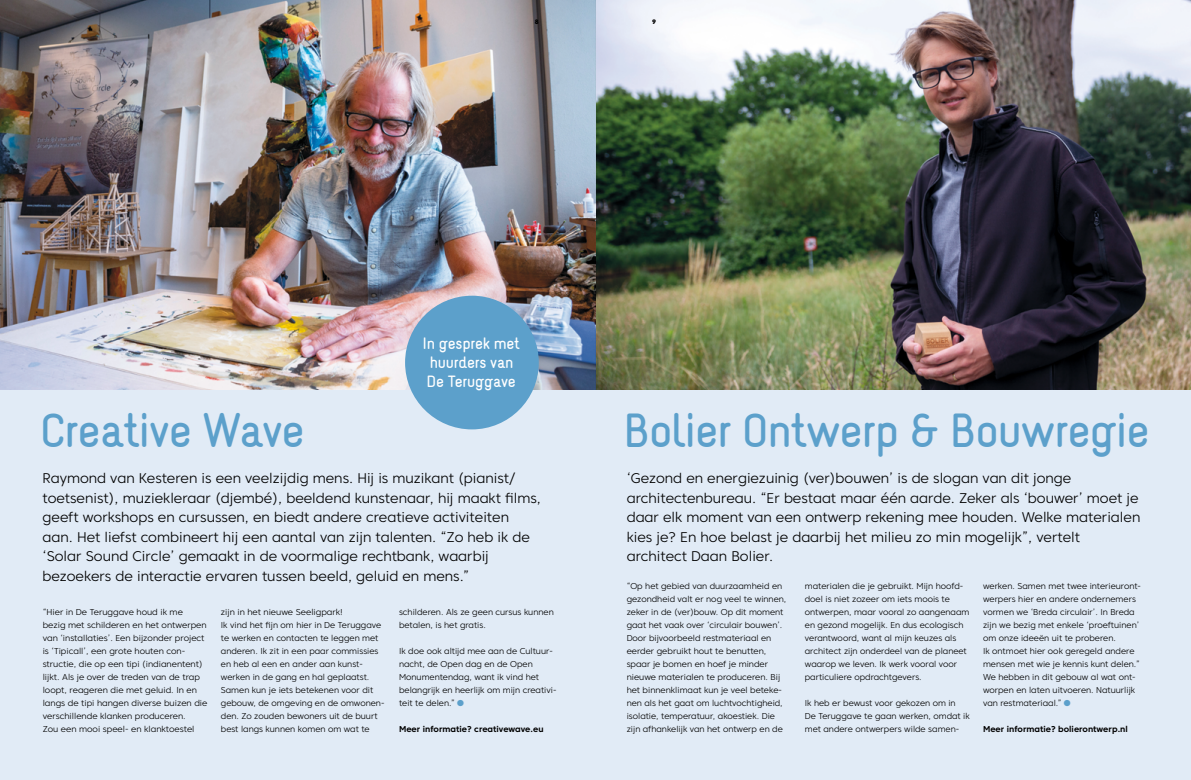
<style>
.page{position:relative;width:1191px;height:780px;background:#fff}
.page>*{position:absolute;margin:0;border:0;box-sizing:border-box;transform-origin:0 0}
.t1{font:42px "Naiv Bold Text";letter-spacing:-.025em;color:#5ca0cb}
.t2{font:300 27px "Core Sans C 35";color:#5ca0cb}
.t3{font:14.3px/19.1px "Naiv Bold Text";letter-spacing:-.015em;color:#fff}
.t4{font:300 14px/19.5px "Core Sans C 35";color:#000}
.t5{font:300 8.5px/13px "Core Sans C 35";color:#000}
.t6{font:700 8.5px "Core Sans C 65";color:#000}
.t7{font:800 6.5px "Core Sans C 85";color:#000}
</style>
<div class="page">
<div style="left:0;top:383px;width:1191px;height:397px;background:#e1ebf6"></div>
<img style="left:595px;top:0;width:596px;height:390px">
<img style="left:0;top:0;width:595px;height:390px">
<div style="left:405px;top:296px;width:134px;height:133px;background:#5ca0cb;border-radius:50%"></div>
<p class="t7" style="left:535px;top:17px;width:5px">8</p>
<p class="t7" style="left:652px;top:17px;width:5px">9</p>
<h1 class="t1" style="left:40px;top:403px;width:266px">Creative Wave</h1>
<h3 class="t3" style="left:422px;top:334px;width:99px">In gesprek met huurders van<br>De Teruggave</h3>
<h1 class="t1" style="left:623px;top:403px;width:528px">Bolier Ontwerp &amp; Bouwregie</h1>
<p class="t4" style="left:43px;top:468px;width:500px">Raymond van Kesteren is een veelzijdig mens. Hij is muzikant (pianist/ toetsenist), muziekleraar (djembé), beeldend kunstenaar, hij maakt films, geeft workshops en cursussen, en biedt andere creatieve activiteiten aan. Het liefst combineert hij een aantal van zijn talenten. “Zo heb ik de ‘Solar Sound Circle’ gemaakt in de voormalige rechtbank, waarbij bezoekers de interactie ervaren tussen beeld, geluid en mens.”</p>
<p class="t5" style="left:43px;top:605px;width:166px">“Hier in De Teruggave houd ik me bezig met schilderen en het ontwerpen van ‘installaties’. Een bijzonder project is ‘Tipicall’, een grote houten con&shy;structie, die op een tipi (indianentent) lijkt. Als je over de treden van de trap loopt, reageren die met geluid. In en langs de tipi hangen diverse buizen die verschillende klanken produceren.<br>Zou een mooi speel- en klanktoestel</p>
<p class="t5" style="left:221px;top:605px;width:165px">zijn in het nieuwe Seeligpark!<br>Ik vind het fijn om hier in De Teruggave te werken en contacten te leggen met anderen. Ik zit in een paar commissies en heb al een en ander aan kunst&shy;werken in de gang en hal geplaatst.<br>Samen kun je iets betekenen voor dit gebouw, de omgeving en de omwonen&shy;den. Zo zouden bewoners uit de buurt best langs kunnen komen om wat te</p>
<p class="t5" style="left:399px;top:605px;width:156px">schilderen. Als ze geen cursus kunnen betalen, is het gratis.</p>
<p class="t5" style="left:399px;top:644px;width:159px">Ik doe ook altijd mee aan de Cultuur&shy;nacht, de Open dag en de Open<br>Monumentendag, want ik vind het belangrijk en heerlijk om mijn creativi&shy;teit te delen.”</p>
<h2 class="t2" style="left:455px;top:685px;width:12px">•</h2>
<p class="t6" style="left:399px;top:723px;width:146px">Meer informatie? creativewave.eu</p>
<p class="t4" style="left:626px;top:468px;width:515px">‘Gezond en energiezuinig (ver)bouwen’ is de slogan van dit jonge architectenbureau. “Er bestaat maar één aarde. Zeker als ‘bouwer’ moet je daar elk moment van een ontwerp rekening mee houden. Welke materialen kies je? En hoe belast je daarbij het milieu zo min mogelijk”, vertelt architect Daan Bolier.</p>
<p class="t5" style="left:626px;top:579px;width:161px">“Op het gebied van duurzaamheid en gezondheid valt er nog veel te winnen, zeker in de (ver)bouw. Op dit moment gaat het vaak over ‘circulair bouwen’.<br>Door bijvoorbeeld restmateriaal en eerder gebruikt hout te benutten, spaar je bomen en hoef je minder nieuwe materialen te produceren. Bij het binnenklimaat kun je veel beteke&shy;nen als het gaat om luchtvochtigheid, isolatie, temperatuur, akoestiek. Die zijn afhankelijk van het ontwerp en de</p>
<p class="t5" style="left:805px;top:579px;width:166px">materialen die je gebruikt. Mijn hoofd&shy;doel is niet zozeer om iets moois te ontwerpen, maar vooral zo aangenaam en gezond mogelijk. En dus ecologisch verantwoord, want al mijn keuzes als architect zijn onderdeel van de planeet waarop we leven. Ik werk vooral voor particuliere opdrachtgevers.</p>
<p class="t5" style="left:805px;top:696px;width:166px">Ik heb er bewust voor gekozen om in<br>De Teruggave te gaan werken, omdat ik met andere ontwerpers wilde samen-</p>
<p class="t5" style="left:983px;top:579px;width:159px">werken. Samen met twee interieuront&shy;werpers hier en andere ondernemers vormen we ‘Breda circulair’. In Breda zijn we bezig met enkele ‘proeftuinen’ om onze ideeën uit te proberen.<br>Ik ontmoet hier ook geregeld andere mensen met wie je kennis kunt delen.” We hebben in dit gebouw al wat ont&shy;worpen en laten uitvoeren. Natuurlijk van restmateriaal.”</p>
<h2 class="t2" style="left:1061px;top:685px;width:12px">•</h2>
<p class="t6" style="left:983px;top:723px;width:146px">Meer informatie? bolierontwerp.nl</p>
</div>
